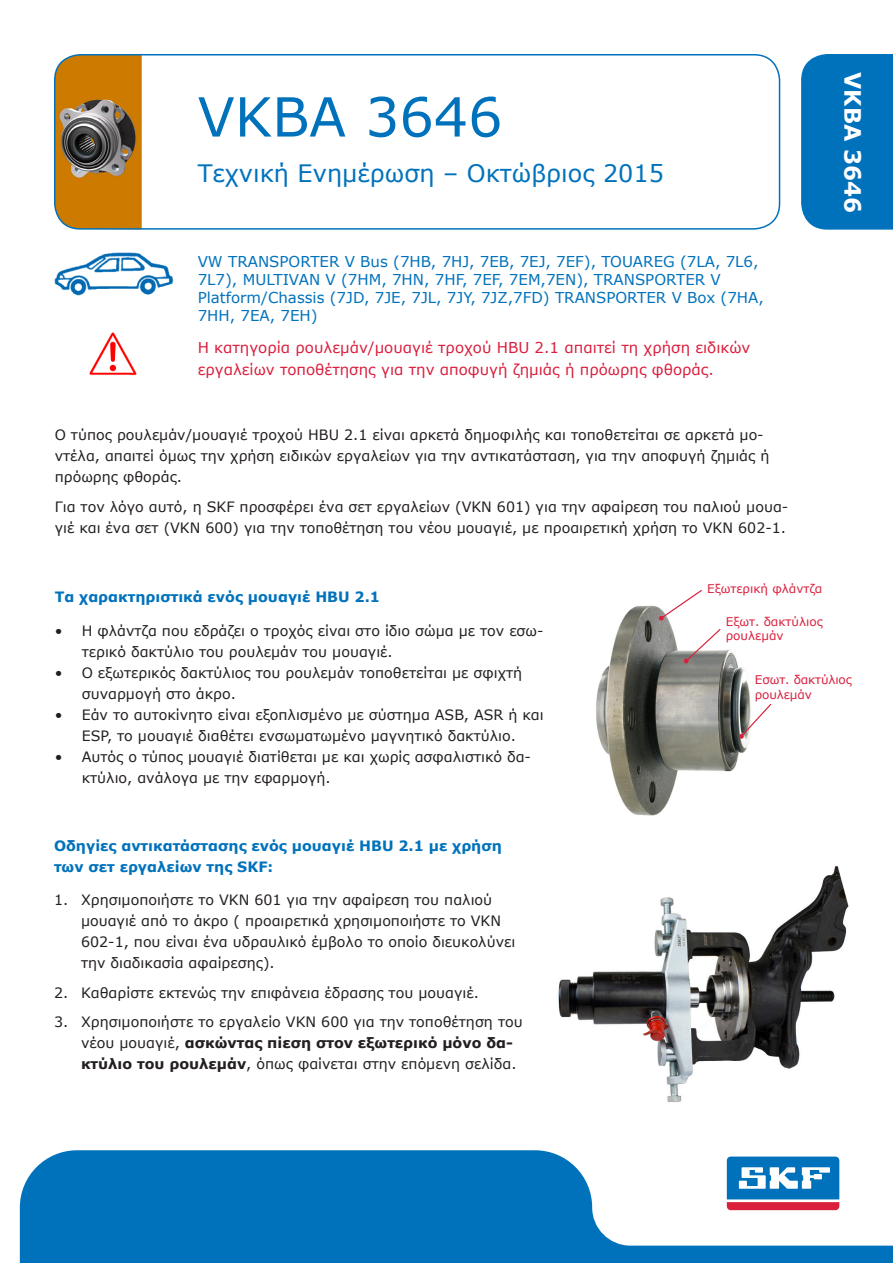
<style>
.page{position:relative;width:893px;height:1263px;background:#fff}
.page>*{position:absolute;margin:0;border:0;box-sizing:border-box;transform-origin:0 0}
.t1{font:54px "Verdana";color:#0072bc}
.t2{font:24px "Verdana";color:#0072bc}
.t3{font:700 22.5px "Verdana";color:#fff}
.t4{font:15px/18px "Verdana";color:#0072bc}
.t5{font:15px "Verdana";color:#da1f3d}
.t6{font:14.25px/21px "Verdana";color:#231f20}
.t7{font:700 14.25px/21px "Verdana";color:#0072bc}
.t8{font:12px "Verdana";color:#da1f3d}
.s1{font-weight:700}
</style>
<div class="page">
<img style="left:55px;top:54px;width:87px;height:175px">
<div style="left:54px;top:54px;width:726px;height:176px;border:2px solid #0072bc;border-radius:26px"></div>
<img style="left:54px;top:253px;width:119px;height:43px">
<img style="left:89px;top:332px;width:48px;height:44px">
<div style="left:801px;top:54px;width:92px;height:176px;background:#0072bc"></div>
<img style="left:558px;top:866px;width:291px;height:236px">
<img style="left:596px;top:605px;width:155px;height:211px">
<svg style="left:739px;top:702px;width:33px;height:37px"></svg>
<svg style="left:684px;top:627px;width:38px;height:36px"></svg>
<svg style="left:659px;top:589px;width:44px;height:32px"></svg>
<svg style="left:20px;top:1150px;width:873px;height:113px;fill:#0072bc"></svg>
<svg style="left:724px;top:1154px;width:118px;height:59px"></svg>
<svg style="left:727px;top:1156px;width:112px;height:54px"></svg>
<p class="t1" style="left:198px;top:80px;width:306px">VKBA 3646</p>
<p class="t2" style="left:198px;top:156px;width:468px">Τεχνική Ενημέρωση – Οκτώβριος 2015</p>
<p class="t4" style="left:198px;top:253px;width:568px">VW TRANSPORTER V Bus (7HB, 7HJ, 7EB, 7EJ, 7EF), TOUAREG (7LA, 7L6, 7L7), MULTIVAN V (7HM, 7HN, 7HF, 7EF, 7EM,7EN), TRANSPORTER V Platform/Chassis (7JD, 7JE, 7JL, 7JY, 7JZ,7FD) TRANSPORTER V Box (7HA, 7HH, 7EA, 7EH)</p>
<p class="t5" style="left:198px;top:337px;width:554px">Η κατηγορία ρουλεμάν/μουαγιέ τροχού HBU 2.1 απαιτεί τη χρήση ειδικών</p>
<p class="t5" style="left:198px;top:360px;width:518px">εργαλείων τοποθέτησης για την αποφυγή ζημιάς ή πρόωρης φθοράς.</p>
<p class="t6" style="left:55px;top:425px;width:716px">Ο τύπος ρουλεμάν/μουαγιέ τροχού HBU 2.1 είναι αρκετά δημοφιλής και τοποθετείται σε αρκετά μο&shy;ντέλα, απαιτεί όμως την χρήση ειδικών εργαλείων για την αντικατάσταση, για την αποφυγή ζημιάς ή πρόωρης φθοράς.</p>
<p class="t6" style="left:55px;top:496px;width:735px">Για τον λόγο αυτό, η SKF προσφέρει ένα σετ εργαλείων (VKN 601) για την αφαίρεση του παλιού μουα&shy;γιέ και ένα σετ (VKN 600) για την τοποθέτηση του νέου μουαγιέ, με προαιρετική χρήση το VKN 602-1.</p>
<p class="t3" style="left:869px;top:72px;width:142px;rotate:90deg">VKBA 3646</p>
<p class="t7" style="left:55px;top:586px;width:327px">Τα χαρακτηριστικά ενός μουαγιέ HBU 2.1</p>
<p class="t6" style="left:82px;top:620px;width:463px;text-indent:-27px">• Η φλάντζα που εδράζει ο τροχός είναι στο ίδιο σώμα με τον εσω&shy;τερικό δακτύλιο του ρουλεμάν του μουαγιέ.</p>
<p class="t6" style="left:82px;top:662px;width:442px;text-indent:-27px">• Ο εξωτερικός δακτύλιος του ρουλεμάν τοποθετείται με σφιχτή συναρμογή στο άκρο.</p>
<p class="t6" style="left:55px;top:704px;width:490px;text-align:center">• Εάν το αυτοκίνητο είναι εξοπλισμένο με σύστημα ASB, ASR ή και<br>ESP, το μουαγιέ διαθέτει ενσωματωμένο μαγνητικό δακτύλιο.</p>
<p class="t6" style="left:82px;top:746px;width:451px;text-indent:-27px">• Αυτός ο τύπος μουαγιέ διατίθεται με και χωρίς ασφαλιστικό δα&shy;κτύλιο, ανάλογα με την εφαρμογή.</p>
<p class="t7" style="left:54px;top:835px;width:449px">Οδηγίες αντικατάστασης ενός μουαγιέ HBU 2.1 με χρήση των σετ εργαλείων της SKF:</p>
<p class="t6" style="left:81px;top:889px;width:436px;text-indent:-27px">1. Χρησιμοποιήστε το VKN 601 για την αφαίρεση του παλιού μουαγιέ από το άκρο ( προαιρετικά χρησιμοποιήστε το VKN 602-1, που είναι ένα υδραυλικό έμβολο το οποίο διευκολύνει την διαδικασία αφαίρεσης).</p>
<p class="t6" style="left:54px;top:982px;width:426px">2. Καθαρίστε εκτενώς την επιφάνεια έδρασης του μουαγιέ.</p>
<p class="t6" style="left:81px;top:1011px;width:443px;text-indent:-27px">3. Χρησιμοποιήστε το εργαλείο VKN 600 για την τοποθέτηση του νέου μουαγιέ, <span class="s1">ασκώντας πίεση στον εξωτερικό μόνο δα&shy;κτύλιο του ρουλεμάν</span>, όπως φαίνεται στην επόμενη σελίδα.</p>
<p class="t8" style="left:707px;top:580px;width:117px">Εξωτερική φλάντζα</p>
<p class="t8" style="left:726px;top:613px;width:99px">Εξωτ. δακτύλιος</p>
<p class="t8" style="left:726px;top:627px;width:59px">ρουλεμάν</p>
<p class="t8" style="left:755px;top:671px;width:98px">Εσωτ. δακτύλιος</p>
<p class="t8" style="left:755px;top:686px;width:59px">ρουλεμάν</p>
</div>
